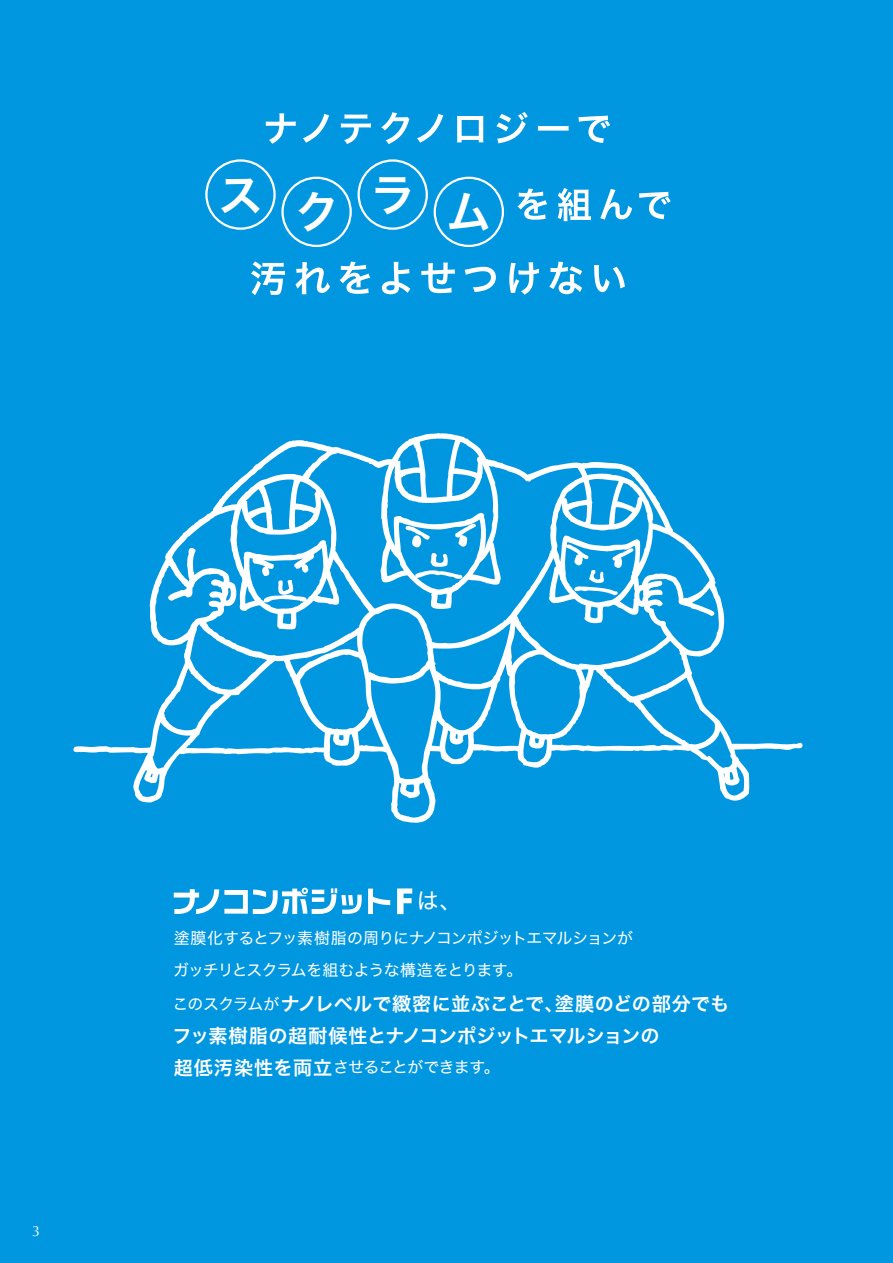
<style>
.page{position:relative;width:893px;height:1263px;background:#0097e0}
.page>*{position:absolute;margin:0;border:0;box-sizing:border-box;transform-origin:0 0}
.t1{font:44.7px "Hira Kaku Std W6";color:#fff}
.t2{font:22.35px "Hira Kaku Std W4";color:#fff}
.t3{font:19.2px/32px "Hira Kaku Std W6";letter-spacing:-.01em;color:#fff}
.t4{font:15.9px/32px "Hira Kaku Std W4";letter-spacing:-.045em;color:#fff}
.t5{font:14.85px "Optima";color:#fff}
.s1{font-family:"Hira Kaku Std W4";font-size:15.9px}
.s2{font-family:"Hira Kaku Std W6";font-size:19.2px}
</style>
<div class="page">
<svg style="left:73px;top:433px;width:730px;height:390px"></svg>
<svg style="left:455px;top:524px;width:21px;height:23px"></svg>
<svg style="left:430px;top:553px;width:18px;height:14px"></svg>
<svg style="left:406px;top:526px;width:24px;height:21px"></svg>
<svg style="left:574px;top:548px;width:59px;height:47px"></svg>
<svg style="left:278px;top:580px;width:15px;height:15px"></svg>
<svg style="left:174px;top:888px;width:188px;height:26px"></svg>
<svg style="left:368px;top:889px;width:22px;height:25px"></svg>
<svg style="left:397px;top:888px;width:15px;height:26px"></svg>
<svg style="left:251px;top:261px;width:374px;height:34px"></svg>
<svg style="left:518px;top:188px;width:153px;height:33px"></svg>
<svg style="left:205px;top:159px;width:223px;height:88px"></svg>
<svg style="left:434px;top:177px;width:70px;height:70px"></svg>
<svg style="left:266px;top:112px;width:344px;height:32px"></svg>
<h1 class="t1" style="left:218px;top:169px;width:274px">スクラム</h1>
<p class="t5" style="left:32px;top:1222px;width:10px">3</p>
<h2 class="t2" style="left:417px;top:884px;width:47px">は、</h2>
<p class="t4" style="left:173px;top:922px;width:461px">塗膜化するとフッ素樹脂の周りにナノコンポジットエマルションがガッチリとスクラムを組むような構造をとります。</p>
<p class="t3" style="left:173px;top:988px;width:558px"><span class="s1">このスクラムが</span>ナノレベルで緻密に並ぶことで、塗膜のどの部分でもフッ素樹脂の超耐候性とナノコンポジットエマルションの</p>
<p class="t4" style="left:174px;top:1051px;width:328px"><span class="s2">超低汚染性を両立</span>させることができます。</p>
</div>
